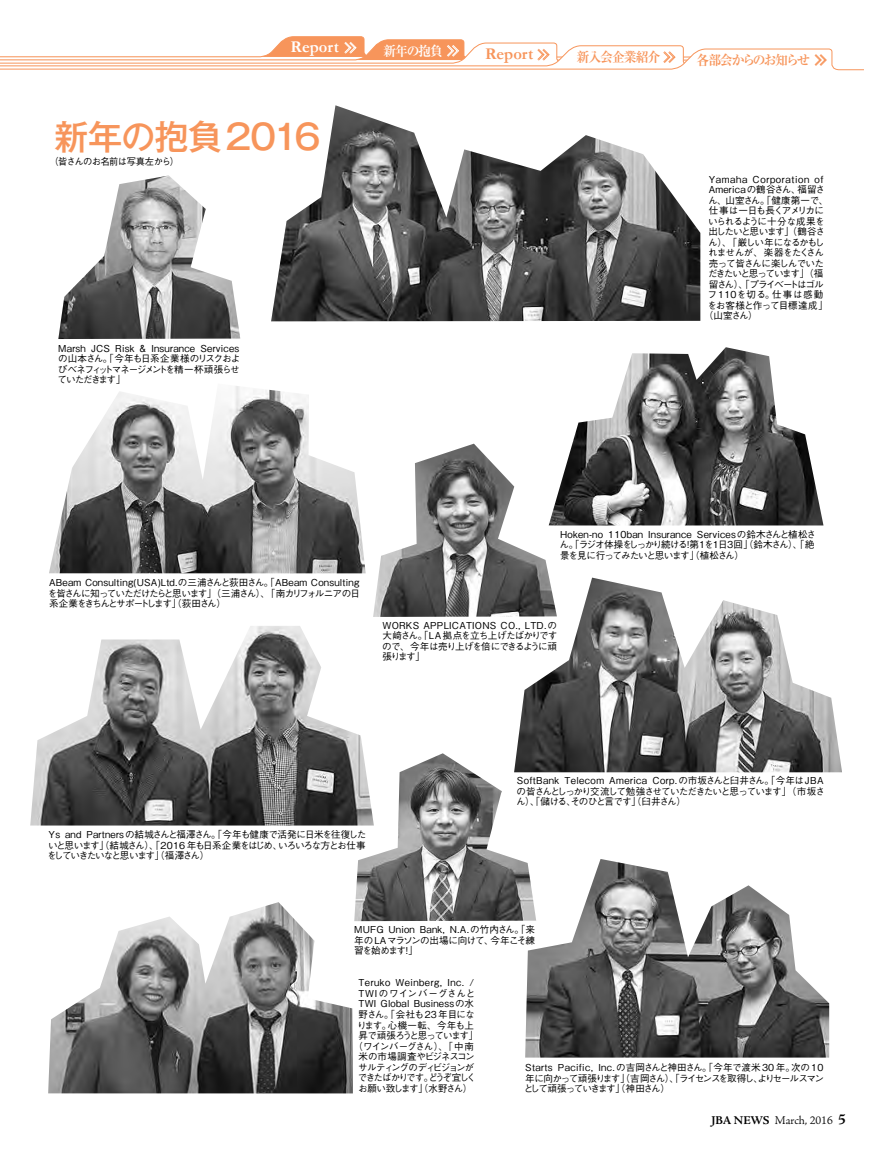
<style>
.page{position:relative;width:891px;height:1161px;background:#fff}
.page>*{position:absolute;margin:0;border:0;box-sizing:border-box;transform-origin:0 0}
.t1{font:500 34.5px "Gothic MB101 Pro";letter-spacing:-.035em;color:#f7955b}
.t2{font:700 16.5px "Garamond";color:#fff}
.t3{font:700 16.5px "Garamond";color:#f7955b}
.t4{font:700 13.5px "Ryumin Pro";letter-spacing:-.14em;color:#f7955b;scale:.95 1}
.t5{font:700 13.5px "Ryumin Pro";letter-spacing:-.08em;color:#f7955b;scale:.95 1}
.t6{font:700 13.5px "Ryumin Pro";letter-spacing:-.09em;color:#fff;scale:.95 1}
.t7{font:300 12px "Adobe Jenson Pro";color:#000}
.t8{font:500 9.6px/10.5px "Gothic BBB Pro";letter-spacing:-.085em;color:#000;text-align:justify}
.t9{font:500 9.6px/10.5px "Gothic BBB Pro";letter-spacing:-.03em;color:#000;text-align:center}
.t10{font:500 9.6px/10.5px "Gothic BBB Pro";letter-spacing:-.065em;color:#000}
.t11{font:500 9.6px "Gothic BBB Pro";letter-spacing:.02em;color:#000}
.t12{font:500 9.6px "Gothic BBB Pro";letter-spacing:-.145em;color:#000}
.t13{font:500 9.6px "Gothic BBB Pro";letter-spacing:-.06em;color:#000}
.t14{font:500 9.6px "Gothic BBB Pro";letter-spacing:.065em;color:#000}
.t15{font:500 9.6px "Gothic BBB Pro";letter-spacing:-.135em;color:#000}
.t16{font:500 9.6px "Gothic BBB Pro";letter-spacing:-.13em;color:#000}
.t17{font:500 9.6px "Gothic BBB Pro";letter-spacing:.05em;color:#000}
.s1{font-weight:700}
.s2{font-weight:700;font-size:15px}
</style>
<div class="page">
<img style="left:58px;top:176px;width:182px;height:163px">
<img style="left:354px;top:753px;width:182px;height:168px">
<img style="left:373px;top:444px;width:184px;height:173px">
<img style="left:48px;top:902px;width:305px;height:191px">
<img style="left:271px;top:105px;width:429px;height:216px">
<img style="left:49px;top:386px;width:317px;height:187px">
<img style="left:30px;top:626px;width:344px;height:200px">
<img style="left:514px;top:578px;width:328px;height:194px">
<img style="left:549px;top:347px;width:275px;height:178px">
<img style="left:525px;top:859px;width:304px;height:199px">
<svg style="left:0;top:36px;width:864px;height:34px"></svg>
<h2 class="t2" style="left:291px;top:37px;width:50px">Report</h2>
<h3 class="t6" style="left:383px;top:40px;width:64px">新年の抱負</h3>
<h2 class="t3" style="left:485px;top:44px;width:50px">Report</h2>
<h3 class="t5" style="left:577px;top:46px;width:90px">新入会企業紹介</h3>
<h3 class="t4" style="left:697px;top:50px;width:121px">各部会からのお知らせ</h3>
<h1 class="t1" style="left:54px;top:108px;width:268px">新年の抱負2016</h1>
<p class="t13" style="left:49px;top:154px;width:131px">（皆さんのお名前は写真左から）</p>
<p class="t8" style="left:58px;top:342px;width:184px">Marsh JCS Risk &amp; Insurance Servicesの山本さん。「今年も日系企業様のリスクおよびベネフィットマネージメントを精一杯頑張らせていただきます」</p>
<p class="t14" style="left:709px;top:171px;width:116px">Yamaha Corporation of</p>
<p class="t11" style="left:709px;top:182px;width:118px">Americaの鶴谷さん、福留さ</p>
<p class="t11" style="left:708px;top:192px;width:122px">ん、山室さん。「健康第一で、</p>
<p class="t8" style="left:709px;top:204px;width:117px">仕事は一日も長くアメリカに</p>
<p class="t8" style="left:708px;top:215px;width:118px">いられるように十分な成果を</p>
<p class="t15" style="left:709px;top:224px;width:118px">出したいと思います」（鶴谷さ</p>
<p class="t16" style="left:708px;top:234px;width:118px">ん）、「厳しい年になるかもし</p>
<p class="t8" style="left:708px;top:246px;width:117px">れませんが、楽器をたくさん</p>
<p class="t8" style="left:709px;top:257px;width:117px">売って皆さんに楽しんでいた</p>
<p class="t12" style="left:708px;top:266px;width:117px">だきたいと思っています」（福</p>
<p class="t12" style="left:709px;top:276px;width:117px">留さん）、「プライベートはゴル</p>
<p class="t17" style="left:708px;top:287px;width:117px">フ110を切る。仕事は感動</p>
<p class="t13" style="left:707px;top:297px;width:122px">をお客様と作って目標達成」</p>
<p class="t8" style="left:704px;top:309px;width:56px">（山室さん）</p>
<p class="t8" style="left:48px;top:576px;width:314px">ABeam Consulting(USA)Ltd.の三浦さんと荻田さん。「ABeam Consultingを皆さんに知っていただけたらと思います」（三浦さん）、「南カリフォルニアの日系企業をきちんとサポートします」（荻田さん）</p>
<p class="t10" style="left:559px;top:528px;width:258px">Hoken-no 110ban Insurance Servicesの鈴木さんと植松さん。「ラジオ体操をしっかり続ける！第１を１日３回」（鈴木さん）、「絶景を見に行ってみたいと思います」（植松さん）</p>
<p class="t8" style="left:382px;top:619px;width:177px">WORKS APPLICATIONS CO., LTD.の大﨑さん。「LA 拠点を立ち上げたばかりですので、今年は売り上げを倍にできるように頑張ります」</p>
<p class="t8" style="left:47px;top:828px;width:321px">Ys and Partnersの結城さんと福澤さん。「今年も健康で活発に日米を往復したいと思います」（結城さん）、「2016 年も日系企業をはじめ、いろいろな方とお仕事をしていきたいなと思います」（福澤さん）</p>
<p class="t8" style="left:516px;top:774px;width:310px;text-align:left">SoftBank Telecom America Corp.の市坂さんと臼井さん。「今年はJBAの皆さんとしっかり交流して勉強させていただきたいと思っています」（市坂さん）、「儲ける、そのひと言です」（臼井さん）</p>
<p class="t8" style="left:354px;top:923px;width:182px">MUFG Union Bank, N.A.の竹内さん。「来年の LAマラソンの出場に向けて、今年こそ練習を始めます！」</p>
<p class="t9" style="left:354px;top:976px;width:126px">Teruko Weinberg, Inc. /<br>TWI のワインバーグさんと<br>TWI Global Businessの水野さん。「会社も23 年目になります。心機一転、今年も上昇で頑張ろうと思っています」（ワインバーグさん）、「中南米の市場調査やビジネスコンサルティングのディビジョンができたばかりです。どうぞ宜しくお願い致します」（水野さん）</p>
<p class="t8" style="left:524px;top:1061px;width:302px">Starts Pacific, Inc.の吉岡さんと神田さん。「今年で渡米30年。次の10年に向かって頑張ります」（吉岡さん）、「ライセンスを取得し、よりセールスマンとして頑張っていきます」（神田さん）</p>
<p class="t7" style="left:712px;top:1113px;width:136px"><span class="s1">JBA NEWS</span> March, 2016 <span class="s2">5</span></p>
</div>
